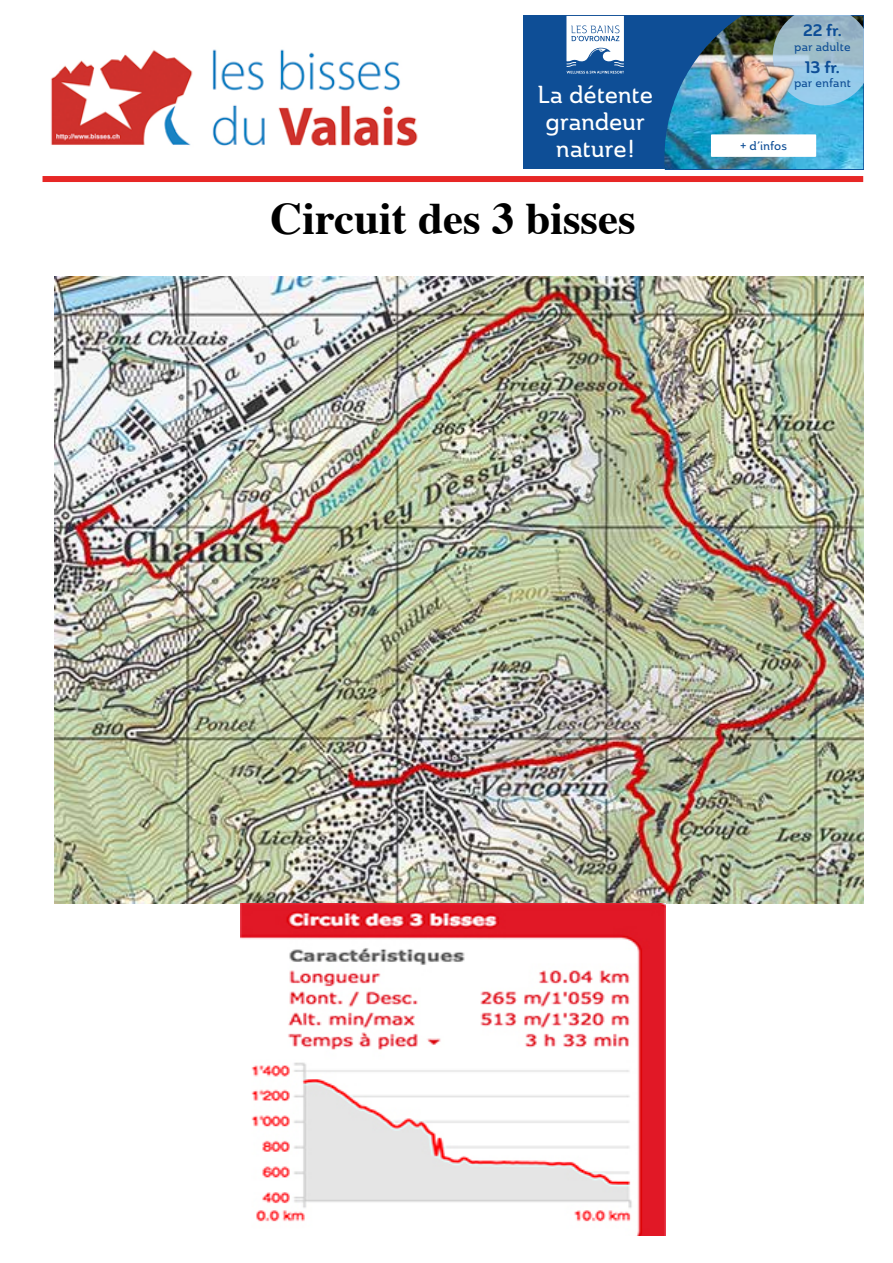
<style>
.page{position:relative;width:893px;height:1263px;background:#fff}
.page>*{position:absolute;margin:0;border:0;box-sizing:border-box;transform-origin:0 0}
.t1{font:700 45px "Times";color:#000}
.t2{font:24.3px/27px "Ainslie Nor Med";letter-spacing:-.01em;color:#fff;text-align:center}
.t3{font:16.5px "Ainslie Nor Bol";letter-spacing:.005em;color:#0e4e96}
.t4{font:12.3px "Ainslie Nor Med";color:#0e4e96}
.t5{font:12.15px "Ainslie Nor Med";letter-spacing:.01em;color:#0e4e96}
</style>
<div class="page">
<img style="left:51px;top:49px;width:367px;height:97px">
<div style="left:523px;top:16px;width:340px;height:153px;background:#0e4e96"></div>
<svg style="left:566px;top:16px;width:58px;height:58px"></svg>
<img style="left:664px;top:16px;width:199px;height:153px">
<img style="left:55px;top:276px;width:808px;height:628px">
<div style="left:43px;top:176px;width:820px;height:6px;background:#e72726"></div>
<img style="left:241px;top:904px;width:424px;height:331px">
<p class="t2" style="left:537px;top:81px;width:117px">La détente grandeur nature!</p>
<h1 class="t1" style="left:270px;top:175px;width:367px">Circuit des 3 bisses</h1>
<p class="t3" style="left:803px;top:20px;width:40px">22 fr.</p>
<p class="t5" style="left:794px;top:39px;width:58px">par adulte</p>
<p class="t3" style="left:805px;top:56px;width:36px">13 fr.</p>
<p class="t5" style="left:794px;top:75px;width:58px">par enfant</p>
<p class="t4" style="left:740px;top:138px;width:48px">+ d’infos</p>
</div>
